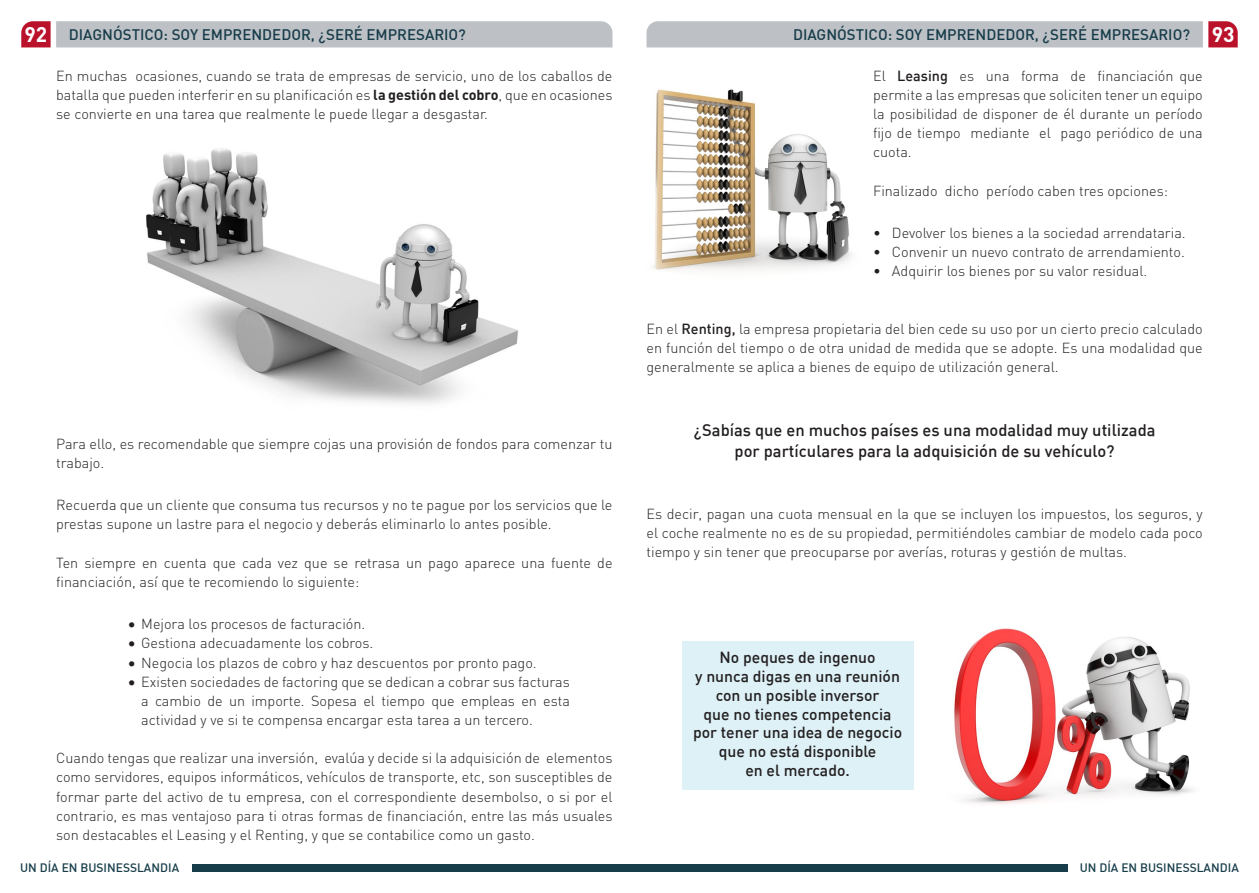
<style>
.page{position:relative;width:1259px;height:893px;background:#fff}
.page>*{position:absolute;margin:0;border:0;box-sizing:border-box;transform-origin:0 0}
.t1{font:500 16.5px "DIN";color:#231f20}
.t2{font:500 15.75px "DIN";color:#231f20}
.t3{font:500 15px "DIN";color:#173d4a}
.msolistparagraph{font:300 14.4px/19.2px "DIN";color:#231f20;text-align:justify}
.t4{font:500 12px "DIN";color:#173d4a}
.s1{font-weight:700;font-size:21px;color:#fff}
.s2{font-weight:700}
.s3{font-weight:500}
</style>
<div class="page">
<div style="left:192px;top:864px;width:437px;height:8px;background:#173d4a"></div>
<svg style="left:21px;top:21px;width:591px;height:26px;background:#beb9bf"></svg>
<div style="left:629px;top:864px;width:438px;height:8px;background:#173d4a"></div>
<div style="left:646px;top:21px;width:556px;height:26px;background:#bdc0c5"></div>
<svg style="left:1208px;top:21px;width:29px;height:26px"></svg>
<img style="left:146px;top:148px;width:372px;height:256px">
<img style="left:653px;top:89px;width:198px;height:181px">
<img style="left:954px;top:628px;width:239px;height:176px">
<div style="left:681px;top:641px;width:232px;height:148px;background:#ddf1f7"></div>
<p class="t3" style="left:24px;top:25px;width:443px"><span class="s1">92</span> DIAGNÓSTICO: SOY EMPRENDEDOR, ¿SERÉ EMPRESARIO?</p>
<p class="msolistparagraph" style="left:56px;top:66px;width:558px">En muchas ocasiones, cuando se trata de empresas de servicio, uno de los caballos de batalla que pueden interferir en su planificación es <span class="s2">la gestión del cobro</span>, que en ocasiones se convierte en una tarea que realmente le puede llegar a desgastar.</p>
<p class="msolistparagraph" style="left:56px;top:434px;width:558px">Para ello, es recomendable que siempre cojas una provisión de fondos para comenzar tu trabajo.</p>
<p class="msolistparagraph" style="left:56px;top:495px;width:558px">Recuerda que un cliente que consuma tus recursos y no te pague por los servicios que le prestas supone un lastre para el negocio y deberás eliminarlo lo antes posible.</p>
<p class="msolistparagraph" style="left:56px;top:553px;width:558px">Ten siempre en cuenta que cada vez que se retrasa un pago aparece una fuente de financiación, así que te recomiendo lo siguiente:</p>
<p class="msolistparagraph" style="left:128px;top:614px;width:238px">• Mejora los procesos de facturación.</p>
<p class="msolistparagraph" style="left:128px;top:634px;width:246px">• Gestiona adecuadamente los cobros.</p>
<p class="msolistparagraph" style="left:128px;top:653px;width:410px">• Negocia los plazos de cobro y haz descuentos por pronto pago.</p>
<p class="msolistparagraph" style="left:141px;top:672px;width:430px;text-indent:-13px">• Existen sociedades de factoring que se dedican a cobrar sus facturas a cambio de un importe. Sopesa el tiempo que empleas en esta actividad y ve si te compensa encargar esta tarea a un tercero.</p>
<p class="msolistparagraph" style="left:56px;top:748px;width:558px">Cuando tengas que realizar una inversión, evalúa y decide si la adquisición de elementos como servidores, equipos informáticos, vehículos de transporte, etc, son susceptibles de formar parte del activo de tu empresa, con el correspondiente desembolso, o si por el contrario, es mas ventajoso para ti otras formas de financiación, entre las más usuales son destacables el Leasing y el Renting, y que se contabilice como un gasto.</p>
<p class="t4" style="left:20px;top:860px;width:161px">UN DÍA EN BUSINESSLANDIA</p>
<p class="t3" style="left:793px;top:25px;width:443px">DIAGNÓSTICO: SOY EMPRENDEDOR, ¿SERÉ EMPRESARIO? <span class="s1">93</span></p>
<p class="msolistparagraph" style="left:873px;top:66px;width:331px">El <span class="s3">Leasing</span> es una forma de financiación que permite a las empresas que soliciten tener un equipo la posibilidad de disponer de él durante un período fijo de tiempo mediante el pago periódico de una cuota.</p>
<p class="msolistparagraph" style="left:873px;top:181px;width:296px">Finalizado dicho período caben tres opciones:</p>
<p class="msolistparagraph" style="left:873px;top:223px;width:314px">• Devolver los bienes a la sociedad arrendataria.</p>
<p class="msolistparagraph" style="left:873px;top:242px;width:313px">• Convenir un nuevo contrato de arrendamiento.</p>
<p class="msolistparagraph" style="left:873px;top:261px;width:276px">• Adquirir los bienes por su valor residual.</p>
<p class="msolistparagraph" style="left:646px;top:319px;width:558px">En el <span class="s3">Renting,</span> la empresa propietaria del bien cede su uso por un cierto precio calculado en función del tiempo o de otra unidad de medida que se adopte. Es una modalidad que generalmente se aplica a bienes de equipo de utilización general.</p>
<p class="t1" style="left:694px;top:419px;width:463px">¿Sabías que en muchos países es una modalidad muy utilizada</p>
<p class="t1" style="left:734px;top:441px;width:381px">por partículares para la adquisición de su vehículo?</p>
<p class="msolistparagraph" style="left:646px;top:504px;width:558px">Es decir, pagan una cuota mensual en la que se incluyen los impuestos, los seguros, y el coche realmente no es de su propiedad, permitiéndoles cambiar de modelo cada poco tiempo y sin tener que preocuparse por averías, roturas y gestión de multas.</p>
<p class="t2" style="left:719px;top:647px;width:158px">No peques de ingenuo</p>
<p class="t2" style="left:695px;top:666px;width:206px">y nunca digas en una reunión</p>
<p class="t2" style="left:715px;top:685px;width:165px">con un posible inversor</p>
<p class="t2" style="left:703px;top:704px;width:189px">que no tienes competencia</p>
<p class="t2" style="left:693px;top:722px;width:211px">por tener una idea de negocio</p>
<p class="t2" style="left:719px;top:741px;width:159px">que no está disponible</p>
<p class="t2" style="left:745px;top:760px;width:106px">en el mercado.</p>
<p class="t4" style="left:1079px;top:860px;width:160px">UN DÍA EN BUSINESSLANDIA</p>
</div>
